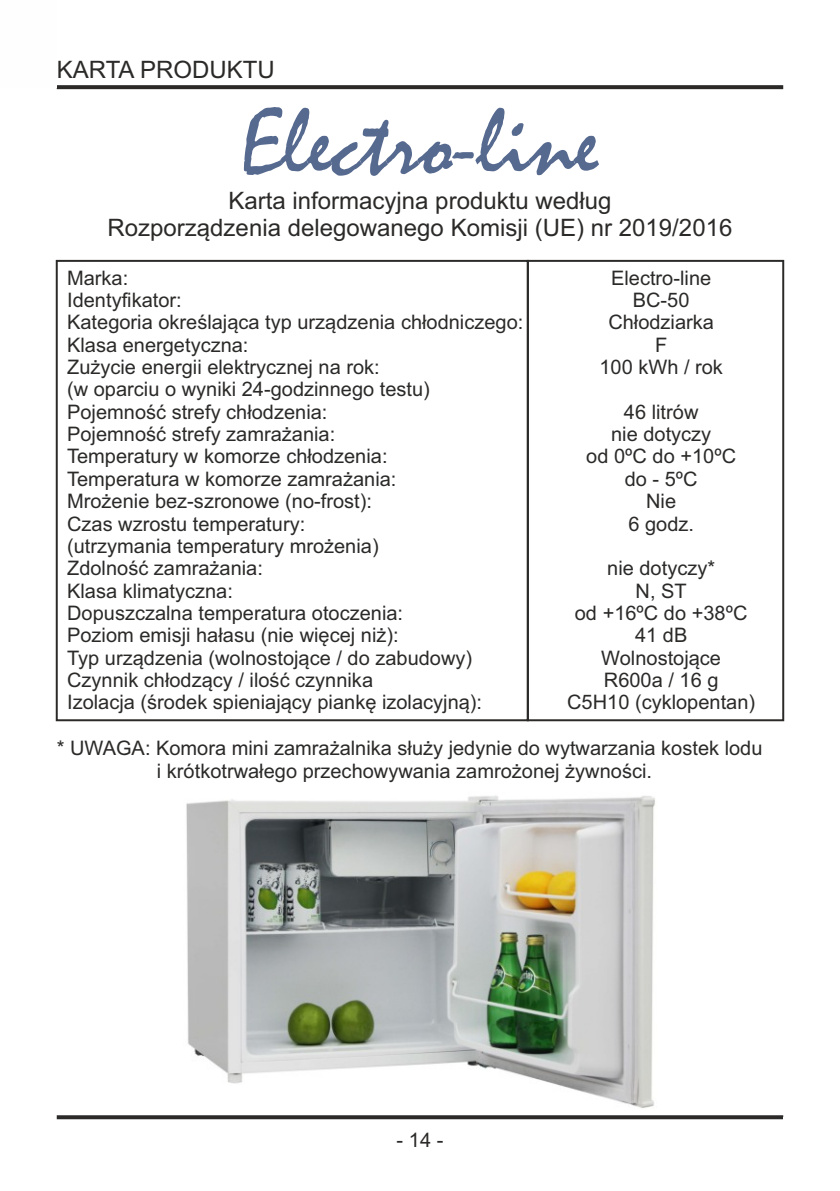
<style>
.page{position:relative;width:840px;height:1191px;background:#fff}
.page>*{position:absolute;margin:0;border:0;box-sizing:border-box;transform-origin:0 0}
.t1{font:96px "Mistral";color:#56698f}
.t2{font:24px/26.8px "Arial";color:#2b2a29;text-align:center}
.t3{font:20px/22.4px "Arial";color:#2b2a29;text-align:center}
</style>
<div class="page">
<svg style="left:57px;top:1115px;width:725px;height:4px;background:#383737"></svg>
<div style="left:56px;top:260px;width:472px;height:461px;border:2px solid #2b2a29"></div>
<div style="left:526px;top:260px;width:257px;height:461px;border:2px solid #2b2a29"></div>
<svg style="left:57px;top:85px;width:725px;height:4px;background:#333231"></svg>
<img style="left:186px;top:795px;width:469px;height:313px">
<p class="t2" style="left:57px;top:59px;width:219px">KARTA PRODUKTU</p>
<h1 class="t1" style="left:241px;top:111px;width:359px">Electro-line</h1>
<p class="t2" style="left:107px;top:189px;width:626px">Karta informacyjna produktu według<br>Rozporządzenia delegowanego Komisji (UE) nr 2019/2016</p>
<p class="t3" style="left:67px;top:268px;width:457px;text-align:left">Marka:<br>Identyfikator:<br>Kategoria określająca typ urządzenia chłodniczego:<br>Klasa energetyczna:<br>Zużycie energii elektrycznej na rok:<br>(w oparciu o wyniki 24-godzinnego testu)<br>Pojemność strefy chłodzenia:<br>Pojemność strefy zamrażania:<br>Temperatury w komorze chłodzenia:<br>Temperatura w komorze zamrażania:<br>Mrożenie bez-szronowe (no-frost):<br>Czas wzrostu temperatury:<br>(utrzymania temperatury mrożenia)<br>Zdolność zamrażania:<br>Klasa klimatyczna:<br>Dopuszczalna temperatura otoczenia:<br>Poziom emisji hałasu (nie więcej niż):<br>Typ urządzenia (wolnostojące / do zabudowy)<br>Czynnik chłodzący / ilość czynnika<br>Izolacja (środek spieniający piankę izolacyjną):</p>
<p class="t3" style="left:599px;top:268px;width:125px">Electro-line<br>BC-50<br>Chłodziarka<br>F<br>100 kWh / rok</p>
<p class="t3" style="left:586px;top:402px;width:151px">46 litrów<br>nie dotyczy<br>od 0ºC do +10ºC do - 5ºC<br>Nie<br>6 godz.</p>
<p class="t3" style="left:567px;top:559px;width:189px">nie dotyczy*<br>N, ST<br>od +16ºC do +38ºC<br>41 dB<br>Wolnostojące<br>R600a / 16 g<br>C5H10 (cyklopentan)</p>
<p class="t3" style="left:57px;top:739px;width:707px">* UWAGA: Komora mini zamrażalnika służy jedynie do wytwarzania kostek lodu i krótkotrwałego przechowywania zamrożonej żywności.</p>
<p class="t3" style="left:396px;top:1130px;width:48px">- 14 -</p>
</div>
